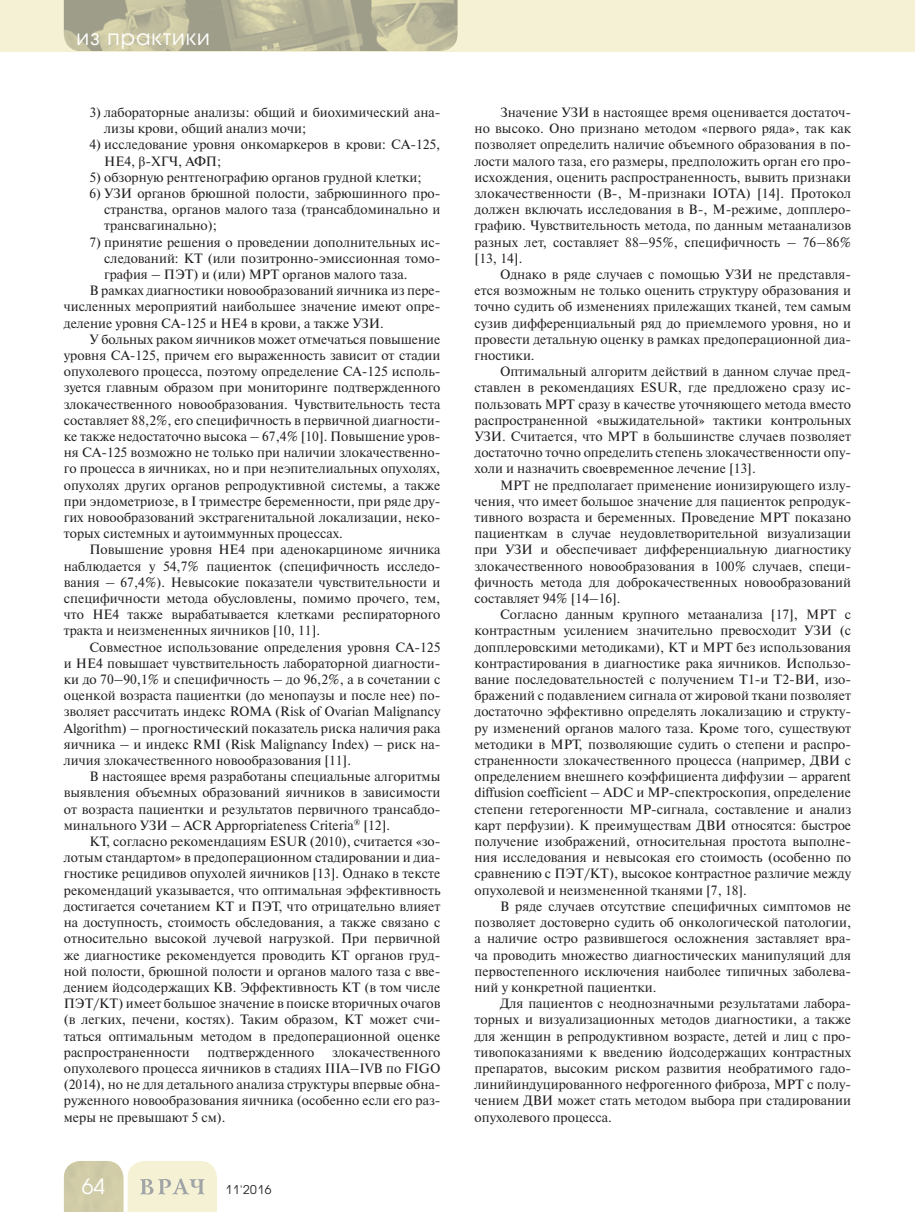
<style>
.page{position:relative;width:915px;height:1212px;background:#fff}
.page>*{position:absolute;margin:0;border:0;box-sizing:border-box;transform-origin:0 0}
.t1{font:21px "Avant Garde Gothic C";letter-spacing:.05em;color:#fff}
.t2{font:13.5px/16.2px "Newton C";color:#231f20;text-align:justify}
.t3{font:12px "Avant Garde Gothic C";letter-spacing:.05em;color:#231f20}
.s1{font-family:"Times New Roman"}
</style>
<div class="page">
<div style="left:0;top:0;width:914px;height:51px;background:#f5f1d5"></div>
<svg style="left:64px;top:1161px;width:153px;height:51px;background:#e3e0c3"></svg>
<img style="left:64px;top:0;width:393px;height:51px">
<h1 class="t1" style="left:77px;top:27px;width:135px">из практики</h1>
<p class="t2" style="left:104px;top:106px;width:337px;text-indent:-15px">3) лабораторные анализы: общий и биохимический ана&shy;лизы крови, общий анализ мочи;</p>
<p class="t2" style="left:104px;top:138px;width:337px;text-indent:-15px">4) исследование уровня онкомаркеров в крови: СА-125,<br>HE4, <span class="s1">β</span>-ХГЧ, АФП;</p>
<p class="t2" style="left:89px;top:170px;width:333px">5) обзорную рентгенографию органов грудной клетки;</p>
<p class="t2" style="left:104px;top:187px;width:337px;text-indent:-15px">6) УЗИ органов брюшной полости, забрюшинного про&shy;странства, органов малого таза (трансабдоминально и трансвагинально);</p>
<p class="t2" style="left:89px;top:235px;width:352px">7) принятие решения о проведении дополнительных ис-</p>
<p class="t2" style="left:104px;top:251px;width:337px">следований: КТ (или позитронно-эмиссионная томо-</p>
<p class="t2" style="left:104px;top:268px;width:304px">графия – ПЭТ) и (или) МРТ органов малого таза.</p>
<p class="t2" style="left:89px;top:284px;width:352px">В рамках диагностики новообразований яичника из пере-</p>
<p class="t2" style="left:64px;top:300px;width:378px">численных мероприятий наибольшее значение имеют опре-</p>
<p class="t2" style="left:64px;top:316px;width:321px">деление уровня СА-125 и HE4 в крови, а также УЗИ.</p>
<p class="t2" style="left:89px;top:332px;width:352px">У больных раком яичников может отмечаться повышение</p>
<p class="t2" style="left:64px;top:349px;width:378px">уровня СА-125, причем его выраженность зависит от стадии</p>
<p class="t2" style="left:64px;top:365px;width:378px">опухолевого процесса, поэтому определение СА-125 исполь-</p>
<p class="t2" style="left:64px;top:381px;width:378px">зуется главным образом при мониторинге подтвержденного</p>
<p class="t2" style="left:64px;top:397px;width:378px">злокачественного новообразования. Чувствительность теста</p>
<p class="t2" style="left:64px;top:413px;width:378px">составляет 88,2%, его специфичность в первичной диагности-</p>
<p class="t2" style="left:64px;top:430px;width:378px">ке также недостаточно высока – 67,4% [10]. Повышение уров-</p>
<p class="t2" style="left:64px;top:446px;width:378px">ня СА-125 возможно не только при наличии злокачественно-</p>
<p class="t2" style="left:64px;top:462px;width:378px">го процесса в яичниках, но и при неэпителиальных опухолях,</p>
<p class="t2" style="left:64px;top:478px;width:378px">опухолях других органов репродуктивной системы, а также</p>
<p class="t2" style="left:64px;top:494px;width:378px">при эндометриозе, в I триместре беременности, при ряде дру-</p>
<p class="t2" style="left:64px;top:511px;width:378px">гих новообразований экстрагенитальной локализации, неко-</p>
<p class="t2" style="left:64px;top:527px;width:280px">торых системных и аутоиммунных процессах.</p>
<p class="t2" style="left:89px;top:543px;width:352px">Повышение уровня НЕ4 при аденокарциноме яичника</p>
<p class="t2" style="left:64px;top:559px;width:378px">наблюдается у 54,7% пациенток (специфичность исследо-</p>
<p class="t2" style="left:64px;top:575px;width:378px">вания – 67,4%). Невысокие показатели чувствительности и</p>
<p class="t2" style="left:64px;top:592px;width:378px">специфичности метода обусловлены, помимо прочего, тем,</p>
<p class="t2" style="left:64px;top:608px;width:378px">что HE4 также вырабатывается клетками респираторного</p>
<p class="t2" style="left:64px;top:624px;width:258px">тракта и неизмененных яичников [10, 11].</p>
<p class="t2" style="left:89px;top:640px;width:352px">Совместное использование определения уровня СА-125</p>
<p class="t2" style="left:64px;top:656px;width:378px">и НЕ4 повышает чувствительность лабораторной диагности-</p>
<p class="t2" style="left:64px;top:673px;width:378px">ки до 70–90,1% и специфичность – до 96,2%, а в сочетании с</p>
<p class="t2" style="left:64px;top:689px;width:378px">оценкой возраста пациентки (до менопаузы и после нее) по-</p>
<p class="t2" style="left:64px;top:705px;width:378px">зволяет рассчитать индекс ROMA (Risk of Ovarian Malignancy</p>
<p class="t2" style="left:64px;top:721px;width:378px">Algorithm) – прогностический показатель риска наличия рака</p>
<p class="t2" style="left:64px;top:737px;width:378px">яичника – и индекс RMI (Risk Malignancy Index) – риск на-</p>
<p class="t2" style="left:64px;top:754px;width:289px">личия злокачественного новообразования [11].</p>
<p class="t2" style="left:89px;top:770px;width:352px">В настоящее время разработаны специальные алгоритмы</p>
<p class="t2" style="left:64px;top:786px;width:378px">выявления объемных образований яичников в зависимости</p>
<p class="t2" style="left:64px;top:802px;width:378px">от возраста пациентки и результатов первичного трансабдо-</p>
<p class="t2" style="left:64px;top:818px;width:328px">минального УЗИ – ACR Appropriateness Criteria<sup>®</sup> [12].</p>
<p class="t2" style="left:89px;top:835px;width:352px">КТ, согласно рекомендациям ESUR (2010), считается «зо-</p>
<p class="t2" style="left:64px;top:851px;width:378px">лотым стандартом» в предоперационном стадировании и диа-</p>
<p class="t2" style="left:64px;top:867px;width:378px">гностике рецидивов опухолей яичников [13]. Однако в тексте</p>
<p class="t2" style="left:64px;top:883px;width:378px">рекомендаций указывается, что оптимальная эффективность</p>
<p class="t2" style="left:64px;top:899px;width:378px">достигается сочетанием КТ и ПЭТ, что отрицательно влияет</p>
<p class="t2" style="left:64px;top:916px;width:378px">на доступность, стоимость обследования, а также связано с</p>
<p class="t2" style="left:64px;top:932px;width:378px">относительно высокой лучевой нагрузкой. При первичной</p>
<p class="t2" style="left:64px;top:948px;width:378px">же диагностике рекомендуется проводить КТ органов груд-</p>
<p class="t2" style="left:64px;top:964px;width:378px">ной полости, брюшной полости и органов малого таза с вве-</p>
<p class="t2" style="left:64px;top:980px;width:378px">дением йодсодержащих КВ. Эффективность КТ (в том числе</p>
<p class="t2" style="left:64px;top:997px;width:378px">ПЭТ/КТ) имеет большое значение в поиске вторичных очагов</p>
<p class="t2" style="left:64px;top:1013px;width:378px">(в легких, печени, костях). Таким образом, КТ может счи-</p>
<p class="t2" style="left:64px;top:1029px;width:378px">таться оптимальным методом в предоперационной оценке</p>
<p class="t2" style="left:64px;top:1045px;width:127px">распространенности</p>
<p class="t2" style="left:207px;top:1045px;width:108px">подтвержденного</p>
<p class="t2" style="left:64px;top:1045px;width:378px;text-indent:268px">злокачественного опухолевого процесса яичников в стадиях IIIA–IVB по FIGO (2014), но не для детального анализа структуры впервые обна&shy;руженного новообразования яичника (особенно если его раз&shy;меры не превышают 5 см).</p>
<h1 class="t1" style="left:82px;top:1177px;width:25px">64</h1>
<p class="t3" style="left:225px;top:1184px;width:47px">11'2016</p>
<p class="t2" style="left:474px;top:106px;width:378px;text-indent:26px">Значение УЗИ в настоящее время оценивается достаточ&shy;но высоко. Оно признано методом «первого ряда», так как позволяет определить наличие объемного образования в по&shy;лости малого таза, его размеры, предположить орган его про&shy;исхождения, оценить распространенность, вывить признаки злокачественности (В-, М-признаки IOTA) [14]. Протокол должен включать исследования в В-, М-режиме, допплеро&shy;графию. Чувствительность метода, по данным метаанализов разных лет, составляет 88–95%, специфичность – 76–86% [13, 14].</p>
<p class="t2" style="left:474px;top:268px;width:378px;text-indent:26px">Однако в ряде случаев с помощью УЗИ не представля&shy;ется возможным не только оценить структуру образования и точно судить об изменениях прилежащих тканей, тем самым сузив дифференциальный ряд до приемлемого уровня, но и провести детальную оценку в рамках предоперационной диа&shy;гностики.</p>
<p class="t2" style="left:474px;top:365px;width:378px;text-indent:26px">Оптимальный алгоритм действий в данном случае пред&shy;ставлен в рекомендациях ESUR, где предложено сразу ис&shy;пользовать МРТ сразу в качестве уточняющего метода вместо распространенной «выжидательной» тактики контрольных УЗИ. Считается, что МРТ в большинстве случаев позволяет достаточно точно определить степень злокачественности опу&shy;холи и назначить своевременное лечение [13].</p>
<p class="t2" style="left:474px;top:478px;width:378px;text-indent:26px">МРТ не предполагает применение ионизирующего излу&shy;чения, что имеет большое значение для пациенток репродук&shy;тивного возраста и беременных. Проведение МРТ показано пациенткам в случае неудовлетворительной визуализации при УЗИ и обеспечивает дифференциальную диагностику злокачественного новообразования в 100% случаев, специ&shy;фичность метода для доброкачественных новообразований составляет 94% [14–16].</p>
<p class="t2" style="left:474px;top:608px;width:378px;text-indent:26px">Согласно данным крупного метаанализа [17], МРТ с контрастным усилением значительно превосходит УЗИ (с допплеровскими методиками), КТ и МРТ без использования контрастирования в диагностике рака яичников. Использо&shy;вание последовательностей с получением Т1-и Т2-ВИ, изо&shy;бражений с подавлением сигнала от жировой ткани позволяет достаточно эффективно определять локализацию и структу&shy;ру изменений органов малого таза. Кроме того, существуют методики в МРТ, позволяющие судить о степени и распро&shy;страненности злокачественного процесса (например, ДВИ с определением внешнего коэффициента диффузии – apparent diffusion coefficient – ADC и МР-спектроскопия, определение степени гетерогенности МР-сигнала, составление и анализ карт перфузии). К преимуществам ДВИ относятся: быстрое получение изображений, относительная простота выполне&shy;ния исследования и невысокая его стоимость (особенно по сравнению с ПЭТ/КТ), высокое контрастное различие между опухолевой и неизмененной тканями [7, 18].</p>
<p class="t2" style="left:474px;top:899px;width:378px;text-indent:26px">В ряде случаев отсутствие специфичных симптомов не позволяет достоверно судить об онкологической патологии, а наличие остро развившегося осложнения заставляет вра&shy;ча проводить множество диагностических манипуляций для первостепенного исключения наиболее типичных заболева&shy;ний у конкретной пациентки.</p>
<p class="t2" style="left:474px;top:997px;width:378px;text-indent:26px">Для пациентов с неоднозначными результатами лабора&shy;торных и визуализационных методов диагностики, а также для женщин в репродуктивном возрасте, детей и лиц с про&shy;тивопоказаниями к введению йодсодержащих контрастных препаратов, высоким риском развития необратимого гадо&shy;линийиндуцированного нефрогенного фиброза, МРТ с полу&shy;чением ДВИ может стать методом выбора при стадировании опухолевого процесса.</p>
</div>
